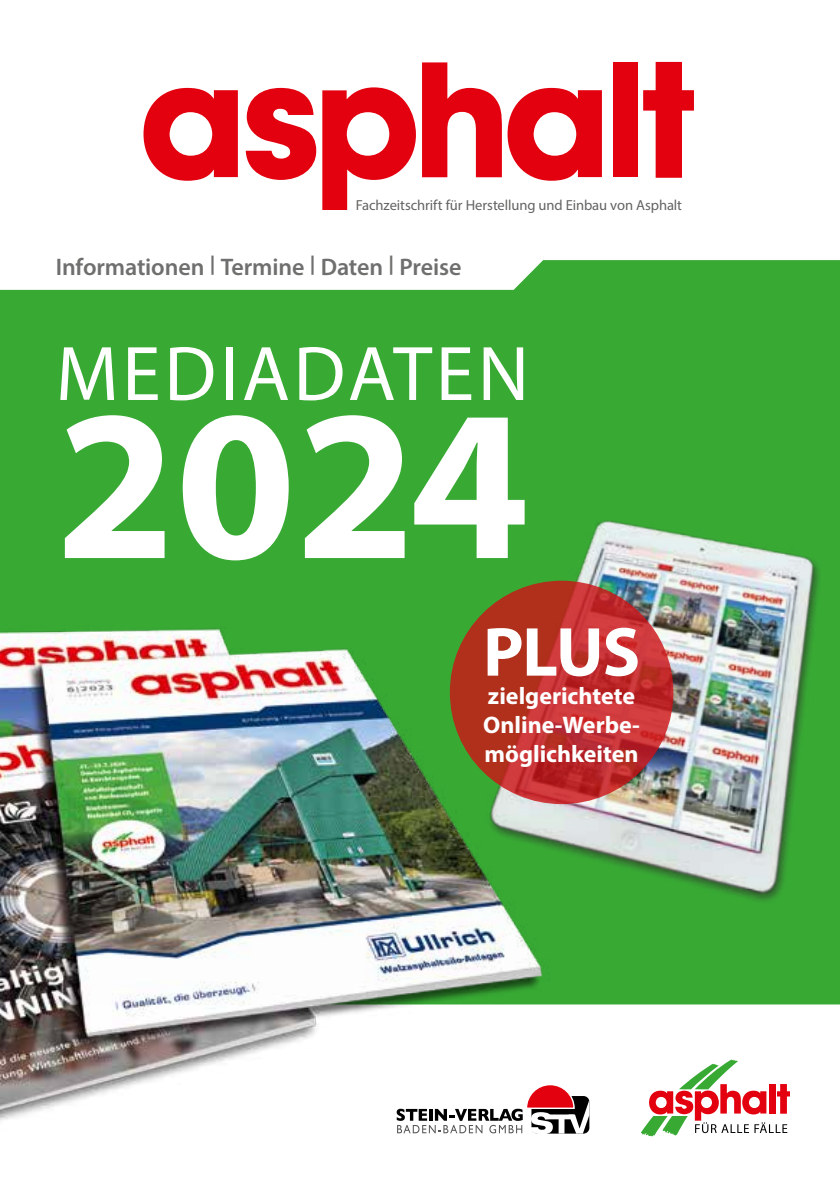
<style>
.page{position:relative;width:840px;height:1191px;background:#fff}
.page>*{position:absolute;margin:0;border:0;box-sizing:border-box;transform-origin:0 0}
.t1{font:700 216px "Myriad Pro";color:#fff}
.t2{font:78px "Myriad Pro";letter-spacing:.045em;color:#fff}
.t3{font:700 70px "Myriad Pro";color:#fff}
.t4{font:700 24px/28.8px "Myriad Pro";color:#fff}
.t5{font:600 24px "Myriad Pro";letter-spacing:-.005em;color:#6f6f6e}
.t6{font:14.6px "Myriad Pro";letter-spacing:-.005em;color:#636362}
</style>
<div class="page">
<div style="left:0;top:260px;width:839px;height:744px;background:#38aa34"></div>
<img style="left:0;top:615px;width:571px;height:506px">
<svg style="left:396px;top:1083px;width:193px;height:51px"></svg>
<svg style="left:143px;top:88px;width:95px;height:93px"></svg>
<svg style="left:507px;top:88px;width:94px;height:93px"></svg>
<svg style="left:245px;top:88px;width:71px;height:92px"></svg>
<svg style="left:322px;top:87px;width:93px;height:123px"></svg>
<svg style="left:422px;top:62px;width:79px;height:115px"></svg>
<div style="left:612px;top:62px;width:25px;height:115px;background:#e3000f"></div>
<svg style="left:643px;top:62px;width:50px;height:116px"></svg>
<svg style="left:641px;top:1059px;width:148px;height:77px"></svg>
<img style="left:466px;top:468px;width:373px;height:481px">
<svg style="left:449px;top:580px;width:224px;height:224px;background:#bc3129"></svg>
<p class="t6" style="left:355px;top:196px;width:327px">Fachzeitschrift für Herstellung und Einbau von Asphalt</p>
<h3 class="t5" style="left:56px;top:252px;width:407px">Informationen <sup>|</sup> Termine <sup>|</sup> Daten <sup>|</sup> Preise</h3>
<h2 class="t2" style="left:56px;top:326px;width:474px">MEDIADATEN</h2>
<h1 class="t1" style="left:56px;top:344px;width:475px">2024</h1>
<h3 class="t3" style="left:482px;top:606px;width:159px">PLUS</h3>
<h3 class="t4" style="left:483px;top:681px;width:158px">zielgerichtete<br>Online-Werbe&shy;möglichkeiten</h3>
</div>
